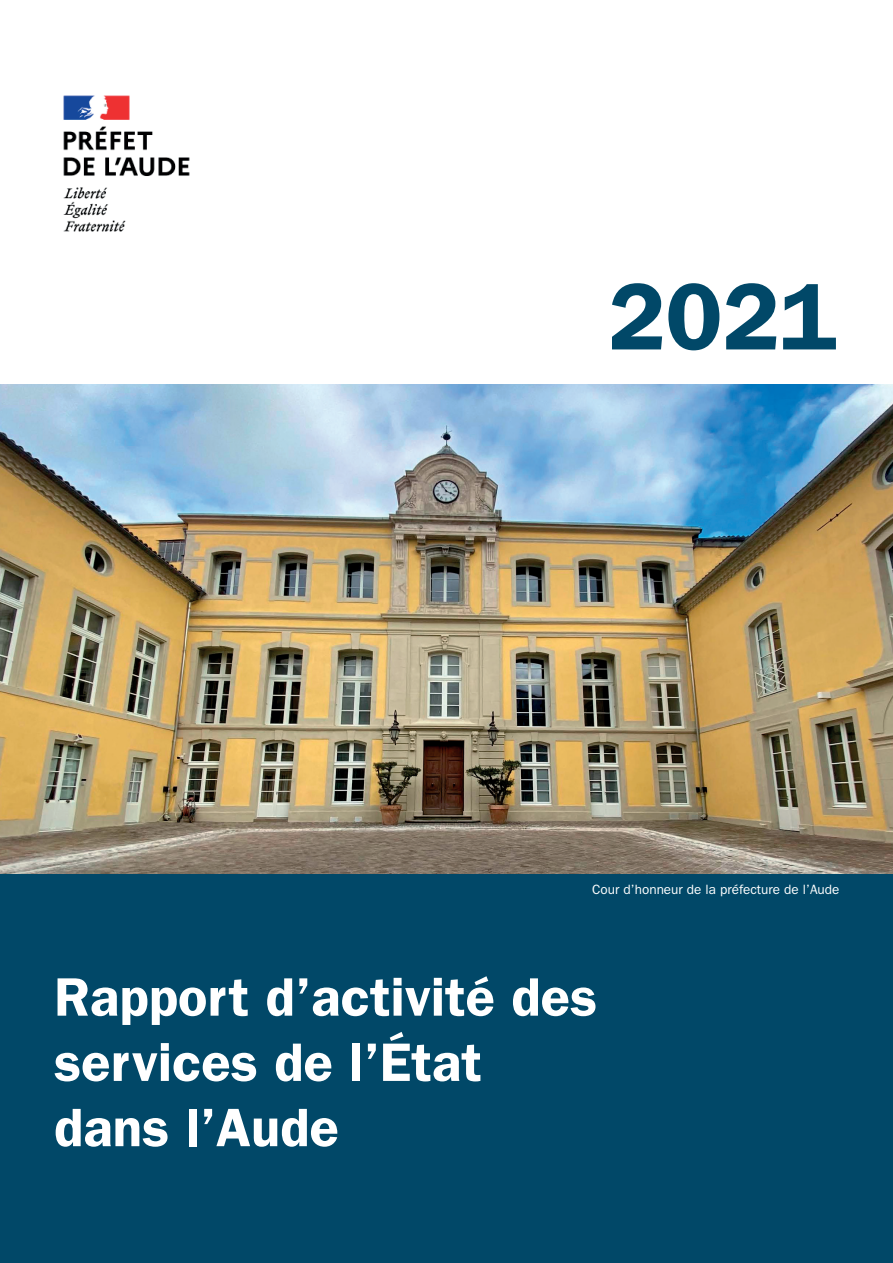
<style>
.page{position:relative;width:893px;height:1263px;background:#fff}
.page>*{position:absolute;margin:0;border:0;box-sizing:border-box;transform-origin:0 0}
.t1{font:600 95.1px "Franklin Gothic";color:#014868}
.t2{font:600 54.3px/65.2px "Franklin Gothic";color:#fff}
.t3{font:13.5px "Franklin Gothic";color:#fff}
</style>
<div class="page">
<img style="left:63px;top:95px;width:127px;height:137px">
<div style="left:0;top:487px;width:893px;height:776px;background:#014868"></div>
<img style="left:0;top:385px;width:893px;height:488px">
<h1 class="t1" style="left:608px;top:261px;width:230px">2021</h1>
<p class="t3" style="left:592px;top:881px;width:249px">Cour d’honneur de la préfecture de l’Aude</p>
<p class="t2" style="left:54px;top:964px;width:545px">Rapport d’activité des services de l’État dans l’Aude</p>
</div>
